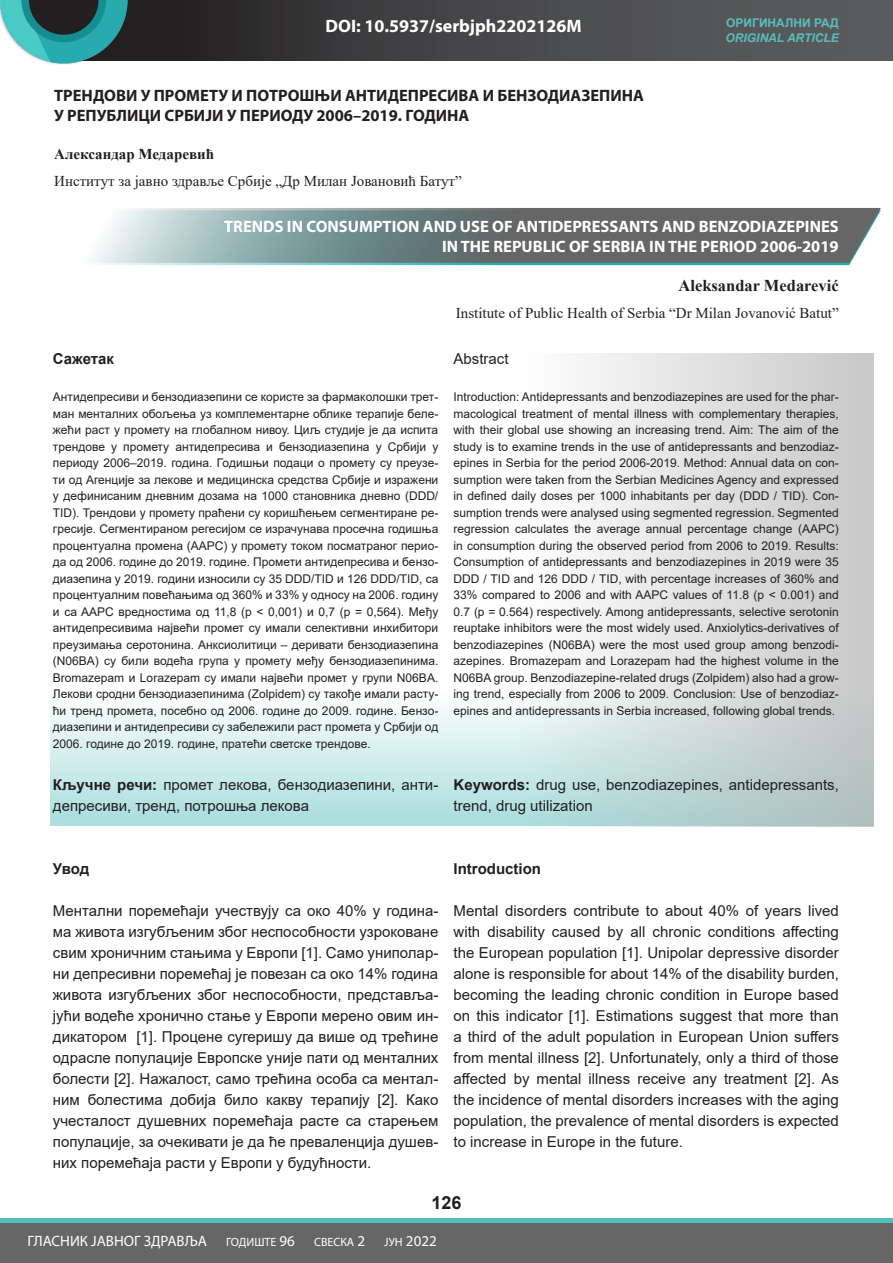
<style>
.page{position:relative;width:893px;height:1263px;background:#fff}
.page>*{position:absolute;margin:0;border:0;box-sizing:border-box;transform-origin:0 0}
.t1{font:700 18px "Myriad Pro";color:#fff}
.t2{font:700 18px "Arial";color:#231f20}
.t3{font:700 16.5px "Myriad Pro";color:#fff}
.t4{font:700 16.5px "Myriad Pro";color:#231f20}
.t5{font:700 16.5px "Times New Roman";color:#231f20}
.t6{font:15px/21px "Arial";color:#231f20}
.t7{font:15px "Times New Roman";color:#231f20}
.t8{font:15px "Myriad Pro";color:#fff}
.t9{font:700 15px "Arial";color:#231f20}
.t10{font:700 15px "Times New Roman";color:#231f20}
.t11{font:12px/16.5px "Arial";color:#231f20;text-align:justify}
.t12{font:12px "Myriad Pro";color:#fff}
.t13{font:italic 700 12px "Arial";color:#57bebd}
.t14{font:700 12px "Arial";color:#57bebd}
.s1{font-weight:700}
.s2{font-size:15px}
.s3{font-size:12px}
</style>
<div class="page">
<div style="left:0;top:1219px;width:893px;height:44px;background:#666"></div>
<hr style="left:0;top:1219px;width:893px;height:4px;background:#4fc1bd">
<div style="left:64px;top:0;width:829px;height:61px;background:linear-gradient(to right,#221f20,#616465)"></div>
<img style="left:0;top:0;width:129px;height:65px">
<svg style="left:21px;top:0;width:85px;height:42px;background:#235b5d"></svg>
<svg style="left:91px;top:208px;width:790px;height:57px;background:#7e8c8d"></svg>
<div style="left:50px;top:627px;width:824px;height:199px;background:linear-gradient(to bottom,#fff,#b0e0e0)"></div>
<svg style="left:360px;top:353px;width:514px;height:473px"></svg>
<p class="t1" style="left:326px;top:14px;width:258px">DOI: 10.5937/serbjph2202126M</p>
<p class="t14" style="left:726px;top:15px;width:114px">ОРИГИНАЛНИ РАД</p>
<p class="t13" style="left:726px;top:30px;width:115px">ORIGINAL ARTICLE</p>
<p class="t4" style="left:54px;top:85px;width:591px">ТРЕНДОВИ У ПРОМЕТУ И ПОТРОШЊИ АНТИДЕПРЕСИВА И БЕНЗОДИАЗЕПИНА</p>
<p class="t4" style="left:54px;top:105px;width:417px">У РЕПУБЛИЦИ СРБИЈИ У ПЕРИОДУ 2006–2019. ГОДИНА</p>
<p class="t10" style="left:54px;top:143px;width:161px">Александар Медаревић</p>
<p class="t7" style="left:54px;top:170px;width:409px">Институт за јавно здравље Србије „Др Милан Јовановић Батут”</p>
<p class="t3" style="left:224px;top:215px;width:616px">TRENDS IN CONSUMPTION AND USE OF ANTIDEPRESSANTS AND BENZODIAZEPINES</p>
<p class="t3" style="left:442px;top:235px;width:398px">IN THE REPUBLIC OF SERBIA IN THE PERIOD 2006-2019</p>
<p class="t5" style="left:678px;top:274px;width:162px">Aleksandar Medarević</p>
<p class="t7" style="left:456px;top:303px;width:384px">Institute of Public Health of Serbia “Dr Milan Jovanović Batut”</p>
<p class="t9" style="left:53px;top:348px;width:63px">Сажетак</p>
<p class="t11" style="left:53px;top:389px;width:387px">Антидепресиви и бензодиазепини се користе за фармаколошки трет&shy;ман менталних обољења уз комплементарне облике терапије беле&shy;жећи раст у промету на глобалном нивоу. Циљ студије је да испита трендове у промету антидепресива и бензодиазепина у Србији у периоду 2006–2019. година. Годишњи подаци о промету су преузе&shy;ти од Агенције за лекове и медицинска средства Србије и изражени у дефинисаним дневним дозама на 1000 становника дневно (DDD/ ТID). Трендови у промету праћени су коришћењем сегментиране ре&shy;гресије. Сегментираном регесијом се израчунава просечна годишња процентуална промена (АAPC) у промету током посматраног перио&shy;да од 2006. године до 2019. године. Промети антидепресива и бензо&shy;диазепина у 2019. години износили су 35 DDD/ТID и 126 DDD/ТID, са процентуалним повећањима од 360% и 33% у односу на 2006. годину и са AAPC вредностима од 11,8 (p &lt; 0,001) и 0,7 (p = 0,564). Међу антидепресивима највећи промет су имали селективни инхибитори преузимања серотонина. Анксиолитици – деривати бензодиазепина (N06BA) су били водећа група у промету међу бензодиазепинима.<br>Bromazepam и Lorazepam су имали највећи промет у групи N06BA.<br>Лекови сродни бензодиазепинима (Zolpidem) су такође имали расту&shy;ћи тренд промета, посебно од 2006. године до 2009. године. Бензо&shy;диазепини и антидепресиви су забележили раст промета у Србији од 2006. године до 2019. године, пратећи светске трендове.</p>
<p class="t6" style="left:53px;top:774px;width:387px"><span class="s1">Кључне речи:</span> промет лекова, бензодиазепини, анти&shy;депресиви, тренд, потрошња лекова</p>
<p class="t6" style="left:454px;top:348px;width:57px">Abstract</p>
<p class="t11" style="left:454px;top:389px;width:387px">Introduction: Antidepressants and benzodiazepines are used for the phar&shy;macological treatment of mental illness with complementary therapies, with their global use showing an increasing trend. Aim: The aim of the study is to examine trends in the use of antidepressants and benzodiaz&shy;epines in Serbia for the period 2006-2019. Method: Annual data on con&shy;sumption were taken from the Serbian Medicines Agency and expressed in defined daily doses per 1000 inhabitants per day (DDD / TID). Con&shy;sumption trends were analysed using segmented regression. Segmented regression calculates the average annual percentage change (AAPC) in consumption during the observed period from 2006 to 2019. Results:<br>Consumption of antidepressants and benzodiazepines in 2019 were 35<br>DDD / TID and 126 DDD / TID, with percentage increases of 360% and 33% compared to 2006 and with AAPC values of 11.8 (p &lt; 0.001) and 0.7 (p = 0.564) respectively. Among antidepressants, selective serotonin reuptake inhibitors were the most widely used. Anxiolytics-derivatives of benzodiazepines (N06BA) were the most used group among benzodi&shy;azepines. Bromazepam and Lorazepam had the highest volume in the N06BA group. Benzodiazepine-related drugs (Zolpidem) also had a grow&shy;ing trend, especially from 2006 to 2009. Conclusion: Use of benzodiaz&shy;epines and antidepressants in Serbia increased, following global trends.</p>
<p class="t6" style="left:454px;top:774px;width:387px"><span class="s1">Keywords:</span> drug use, benzodiazepines, antidepressants, trend, drug utilization</p>
<p class="t9" style="left:53px;top:858px;width:38px">Увод</p>
<p class="t6" style="left:53px;top:900px;width:387px;text-align:justify">Ментални поремећаји учествују са око 40% у година&shy;ма живота изгубљеним због неспособности узроковане свим хроничним стањима у Европи [1]. Само униполар&shy;ни депресивни поремећај је повезан са око 14% година живота изгубљених због неспособности, представља&shy;јући водеће хронично стање у Европи мерено овим ин&shy;дикатором [1]. Процене сугеришу да више од трећине одрасле популације Европске уније пати од менталних болести [2]. Нажалост, само трећина особа са ментал&shy;ним болестима добија било какву терапију [2]. Како учесталост душевних поремећаја расте са старењем популације, за очекивати је да ће преваленција душев&shy;них поремећаја расти у Европи у будућности.</p>
<p class="t9" style="left:454px;top:858px;width:89px">Introduction</p>
<p class="t6" style="left:454px;top:900px;width:387px;text-align:justify">Mental disorders contribute to about 40% of years lived with disability caused by all chronic conditions affecting the European population [1]. Unipolar depressive disorder alone is responsible for about 14% of the disability burden, becoming the leading chronic condition in Europe based on this indicator [1]. Estimations suggest that more than a third of the adult population in European Union suffers from mental illness [2]. Unfortunately, only a third of those affected by mental illness receive any treatment [2]. As the incidence of mental disorders increases with the aging population, the prevalence of mental disorders is expected to increase in Europe in the future.</p>
<h1 class="t2" style="left:431px;top:1190px;width:32px">126</h1>
<p class="t8" style="left:28px;top:1232px;width:181px">ГЛАСНИК ЈАВНОГ ЗДРАВЉА</p>
<p class="t12" style="left:226px;top:1235px;width:70px">ГОДИШТЕ <span class="s2">96</span></p>
<p class="t12" style="left:314px;top:1235px;width:53px">СВЕСКА <span class="s2">2</span></p>
<p class="t8" style="left:384px;top:1232px;width:54px"><span class="s3">ЈУН</span> 2022</p>
</div>
